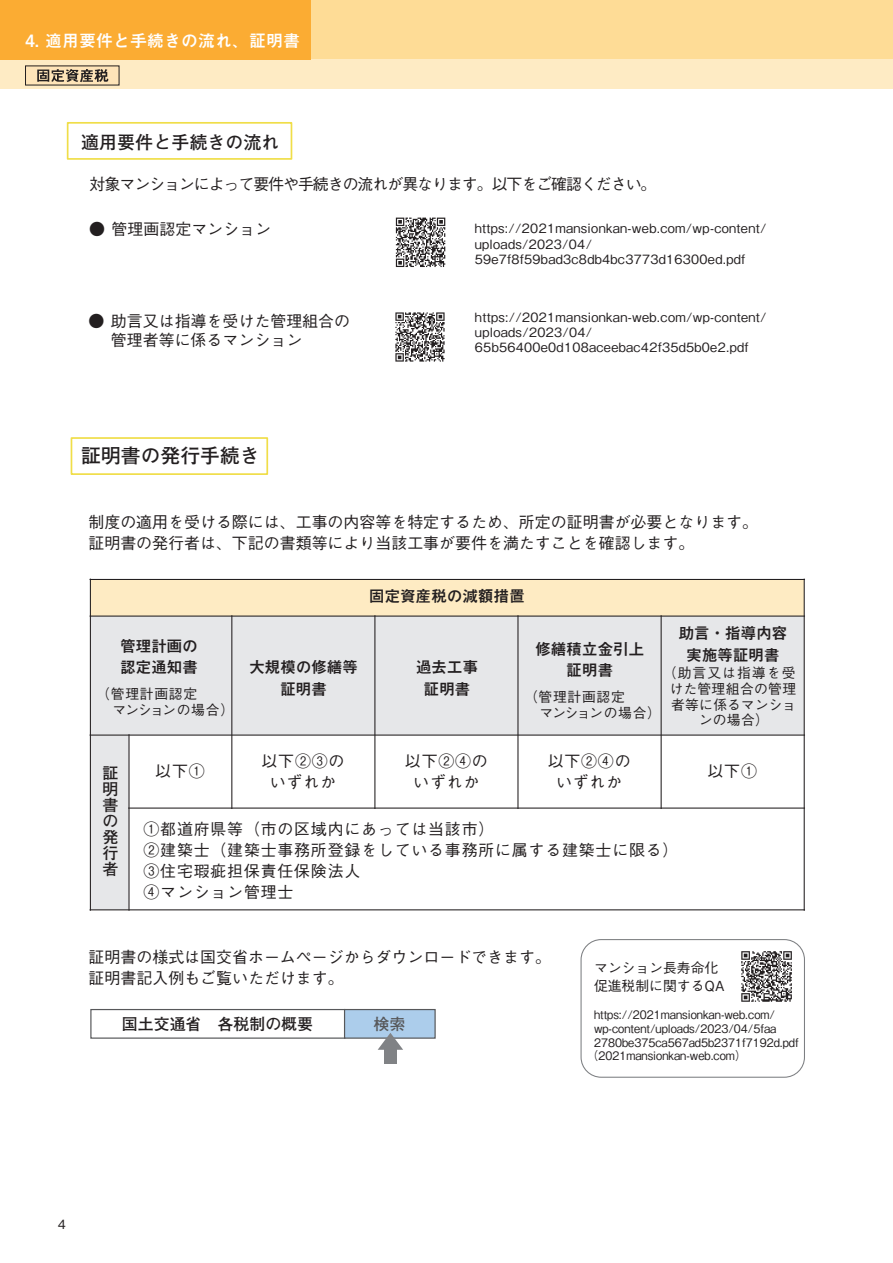
<style>
.page{position:relative;width:893px;height:1263px;background:#fff}
.page>*{position:absolute;margin:0;border:0;box-sizing:border-box;transform-origin:0 0}
.t1{font:500 21px "P Futo Go B101 Pr 6 N";letter-spacing:.14em;color:#fff}
.t2{font:500 19.8px "P Futo Go B101 Pr 6 N";color:#231f20}
.t3{font:500 18px "P Futo Go B101 Pr 6 N";color:#231f20}
.t4{font:700 16.95px "Mi Go MB1 Std De";color:#fff}
.t5{font:500 15.9px/21.5px "Gothic BBB Pro";color:#231f20}
.t6{font:500 15.9px/20.9px "Gothic BBB Pro";letter-spacing:.05em;color:#231f20;text-align:center}
.t7{font:700 15.9px/21.8px "Mi Go MB1 Std De";letter-spacing:-.025em;color:#231f20;text-align:center}
.t8{font:500 15.9px "Gothic BBB Pro";letter-spacing:-.065em;color:#231f20}
.t9{font:700 15.9px "Futo Go B101 Pro";color:#231f20}
.t10{font:700 15.9px "Futo Go B101 Pro";color:#57585a}
.t11{font:500 13.8px/17.9px "Gothic BBB Pro";letter-spacing:.015em;color:#231f20}
.t12{font:500 13.8px/15.9px "Gothic BBB Pro";letter-spacing:.05em;color:#231f20}
.t13{font:500 13.8px "Gothic BBB Pro";letter-spacing:.075em;color:#231f20}
.t14{font:500 12.75px/15.3px "Gothic BBB Pro";letter-spacing:.025em;color:#231f20}
.t15{font:500 11.7px "Gothic BBB Pro";color:#231f20;scale:.95 1}
.s1{font-family:"Koz Go Pr 6 N";font-weight:400}
</style>
<div class="page">
<div style="left:0;top:0;width:893px;height:60px;background:#fedc96"></div>
<div style="left:0;top:60px;width:893px;height:29px;background:#feebc4"></div>
<div style="left:26px;top:66px;width:93px;height:19px;background:#fee4b8"></div>
<svg style="left:37px;top:69px;width:71px;height:13px"></svg>
<div style="left:0;top:0;width:310px;height:60px;background:#fbac33"></div>
<div style="left:71px;top:437px;width:197px;height:38px;border:2px solid #f0de49"></div>
<div style="left:90px;top:579px;width:714px;height:37px;background:#feebc3"></div>
<div style="left:90px;top:616px;width:714px;height:119px;background:#e6e7e9"></div>
<div style="left:90px;top:735px;width:39px;height:175px;background:#e6e7e9"></div>
<hr style="left:128px;top:734px;width:2px;height:177px;background:#231f20">
<hr style="left:231px;top:615px;width:1px;height:194px;background:#231f20">
<hr style="left:374px;top:615px;width:1px;height:194px;background:#231f20">
<hr style="left:517px;top:615px;width:1px;height:194px;background:#231f20">
<hr style="left:661px;top:615px;width:1px;height:194px;background:#231f20">
<hr style="left:90px;top:615px;width:715px;height:2px;background:#231f20">
<hr style="left:90px;top:734px;width:715px;height:2px;background:#231f20">
<hr style="left:128px;top:807px;width:677px;height:2px;background:#231f20">
<hr style="left:90px;top:579px;width:1px;height:332px;background:#231f20">
<hr style="left:804px;top:579px;width:1px;height:332px;background:#231f20">
<hr style="left:90px;top:579px;width:715px;height:1px;background:#231f20">
<hr style="left:90px;top:909px;width:715px;height:1px;background:#231f20">
<div style="left:580px;top:939px;width:225px;height:139px;border:1px solid #7d7f82;border-radius:20px"></div>
<div style="left:384px;top:1046px;width:13px;height:17px;background:#808285"></div>
<svg style="left:90px;top:1008px;width:346px;height:42px"></svg>
<div style="left:67px;top:122px;width:225px;height:38px;border:2px solid #f0de49"></div>
<svg style="left:396px;top:218px;width:49px;height:49px"></svg>
<svg style="left:395px;top:312px;width:50px;height:50px"></svg>
<svg style="left:741px;top:951px;width:51px;height:51px"></svg>
<p class="t1" style="left:53px;top:18px;width:381px">4.適用要件と手続きの流れ、証明書</p>
<p class="t4" style="left:26px;top:28px;width:276px">4. 適用要件と手続きの流れ、証明書</p>
<p class="t3" style="left:81px;top:128px;width:199px">適用要件と手続きの流れ</p>
<p class="t8" style="left:90px;top:172px;width:568px">対象マンションによって要件や手続きの流れが異なります。以下をご確認ください。</p>
<p class="t5" style="left:89px;top:216px;width:183px"><span class="s1">●</span> 管理画認定マンション</p>
<p class="t14" style="left:475px;top:219px;width:293px">https://2021mansionkan-web.com/wp-content/ uploads/2023/04/<br>59e7f8f59bad3c8db4bc3773d16300ed.pdf</p>
<p class="t5" style="left:111px;top:309px;width:241px;line-height:19.2px;text-indent:-22px"><span class="s1">●</span> 助言又は指導を受けた管理組合の管理者等に係るマンション</p>
<p class="t14" style="left:475px;top:308px;width:293px">https://2021mansionkan-web.com/wp-content/ uploads/2023/04/<br>65b56400e0d108aceebac42f35d5b0e2.pdf</p>
<p class="t2" style="left:81px;top:440px;width:180px">証明書の発行手続き</p>
<p class="t5" style="left:88px;top:509px;width:671px">制度の適用を受ける際には、工事の内容等を特定するため、所定の証明書が必要となります。証明書の発行者は、下記の書類等により当該工事が要件を満たすことを確認します。</p>
<p class="t7" style="left:369px;top:584px;width:158px">固定資産税の減額措置</p>
<p class="t7" style="left:678px;top:620px;width:111px">助言・指導内容実施等証明書</p>
<p class="t13" style="left:663px;top:661px;width:134px">（助言又は指導を受</p>
<p class="t11" style="left:669px;top:678px;width:128px">けた管理組合の管理</p>
<p class="t11" style="left:671px;top:694px;width:126px">者等に係るマンショ</p>
<p class="t11" style="left:699px;top:710px;width:72px">ンの場合）</p>
<p class="t7" style="left:120px;top:633px;width:80px;text-align:left">管理計画の認定通知書</p>
<p class="t12" style="left:113px;top:684px;width:123px;text-indent:-16px">（管理計画認定<br>マンションの場合）</p>
<p class="t7" style="left:535px;top:636px;width:111px">修繕積立金引上証明書</p>
<p class="t12" style="left:539px;top:687px;width:123px;text-indent:-15px">（管理計画認定<br>マンションの場合）</p>
<p class="t7" style="left:249px;top:655px;width:111px">大規模の修繕等証明書</p>
<p class="t7" style="left:416px;top:655px;width:64px">過去工事証明書</p>
<p class="t9" style="left:103px;top:760px;width:17px">証</p>
<p class="t9" style="left:103px;top:776px;width:17px">明</p>
<p class="t9" style="left:103px;top:792px;width:17px">書</p>
<p class="t9" style="left:103px;top:808px;width:17px">の</p>
<p class="t9" style="left:103px;top:824px;width:17px">発</p>
<p class="t9" style="left:103px;top:840px;width:17px">行</p>
<p class="t9" style="left:103px;top:856px;width:17px">者</p>
<p class="t5" style="left:155px;top:758px;width:51px">以下①</p>
<p class="t6" style="left:261px;top:748px;width:84px">以下②③のいずれか</p>
<p class="t6" style="left:405px;top:748px;width:84px">以下②④のいずれか</p>
<p class="t6" style="left:548px;top:748px;width:84px">以下②④のいずれか</p>
<p class="t6" style="left:144px;top:817px;width:536px;text-align:left">①都道府県等（市の区域内にあっては当該市）<br>②建築士（建築士事務所登録をしている事務所に属する建築士に限る）<br>③住宅瑕疵担保責任保険法人<br>④マンション管理士</p>
<p class="t5" style="left:708px;top:758px;width:51px">以下①</p>
<p class="t5" style="left:89px;top:945px;width:464px;line-height:20.9px">証明書の様式は国交省ホームページからダウンロードできます。証明書記入例もご覧いただけます。</p>
<p class="t9" style="left:122px;top:1011px;width:193px">国土交通省　各税制の概要</p>
<p class="t10" style="left:373px;top:1011px;width:33px">検索</p>
<p class="t11" style="left:594px;top:957px;width:132px">マンション長寿命化促進税制に関するQA</p>
<p class="t15" style="left:594px;top:1005px;width:192px">https://2021mansionkan-web.com/</p>
<p class="t15" style="left:594px;top:1019px;width:193px">wp-content/uploads/2023/04/5faa</p>
<p class="t15" style="left:594px;top:1033px;width:217px">2780be375ca567ad5b2371f7192d.pdf</p>
<p class="t15" style="left:587px;top:1047px;width:169px">（2021mansionkan-web.com）</p>
<p class="t14" style="left:58px;top:1215px;width:10px">4</p>
</div>
